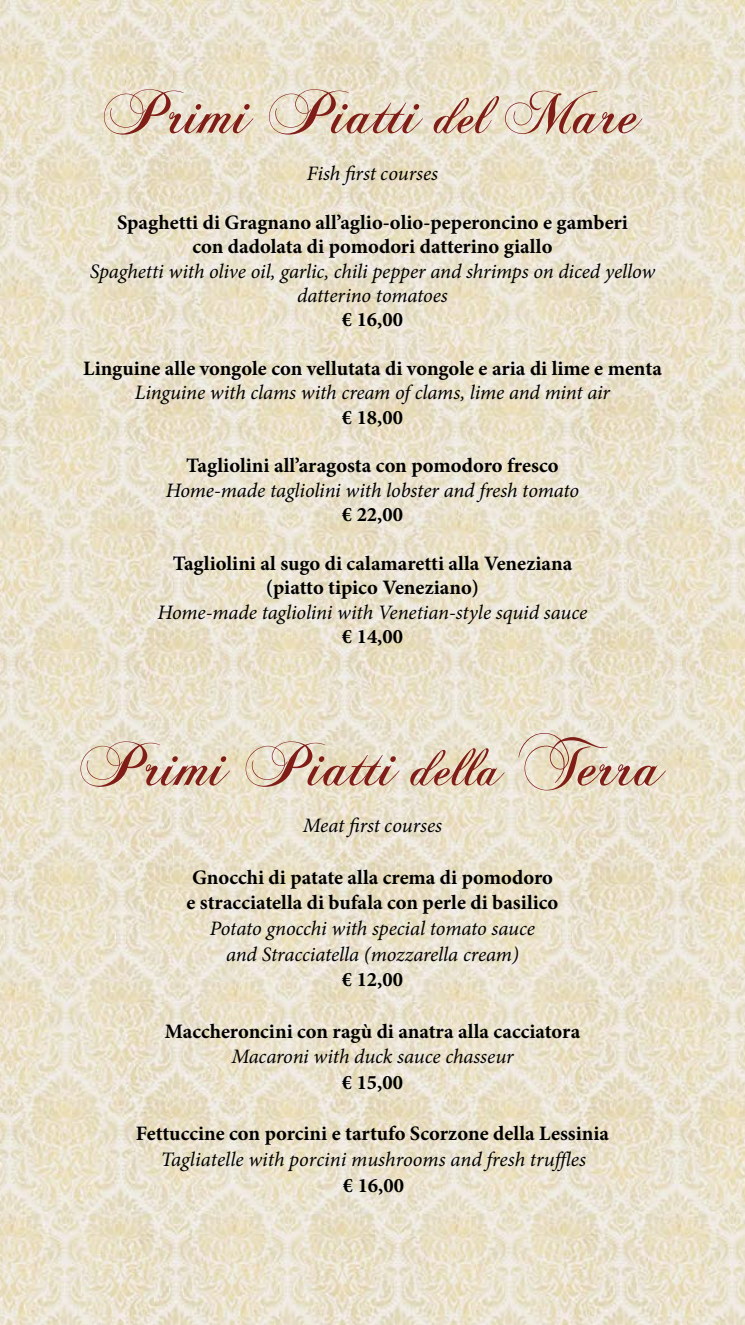
<style>
.page{position:relative;width:745px;height:1325px;background:#fff}
.page>*{position:absolute;margin:0;border:0;box-sizing:border-box;transform-origin:0 0}
.t1{font:63.18px "Chopin Script";color:#801d17}
.t2{font:700 20.47px/24.3px "Minion Pro";color:#000;text-align:center}
.t3{font:italic 20.47px/24.3px "Minion Pro";letter-spacing:-.005em;color:#000;text-align:center}
.s1{font-size:55.3px}
</style>
<div class="page">
<img style="left:0;top:0;width:744px;height:1324px">
<h1 class="t1" style="left:104px;top:74px;width:538px">Primi Piatti <span class="s1">del</span> Mare</h1>
<p class="t3" style="left:307px;top:161px;width:132px">Fish first courses</p>
<p class="t2" style="left:117px;top:210px;width:512px">Spaghetti di Gragnano all’aglio-olio-peperoncino e gamberi con dadolata di pomodori datterino giallo</p>
<p class="t3" style="left:90px;top:259px;width:566px">Spaghetti with olive oil, garlic, chili pepper and shrimps on diced yellow datterino tomatoes</p>
<p class="t2" style="left:342px;top:307px;width:62px">€ 16,00</p>
<p class="t2" style="left:83px;top:356px;width:580px">Linguine alle vongole con vellutata di vongole e aria di lime e menta</p>
<p class="t3" style="left:135px;top:380px;width:476px">Linguine with clams with cream of clams, lime and mint air</p>
<p class="t2" style="left:342px;top:405px;width:62px">€ 18,00</p>
<p class="t2" style="left:186px;top:453px;width:373px">Tagliolini all’aragosta con pomodoro fresco</p>
<p class="t3" style="left:166px;top:478px;width:414px">Home-made tagliolini with lobster and fresh tomato</p>
<p class="t2" style="left:342px;top:502px;width:62px">€ 22,00</p>
<p class="t2" style="left:173px;top:551px;width:401px">Tagliolini al sugo di calamaretti alla Veneziana (piatto tipico Veneziano)</p>
<p class="t3" style="left:157px;top:600px;width:431px">Home-made tagliolini with Venetian-style squid sauce</p>
<p class="t2" style="left:342px;top:624px;width:62px">€ 14,00</p>
<h1 class="t1" style="left:80px;top:726px;width:585px">Primi Piatti <span class="s1">della</span> Terra</h1>
<p class="t3" style="left:303px;top:813px;width:140px">Meat first courses</p>
<p class="t2" style="left:186px;top:864px;width:373px;line-height:25.7px;text-align:left">Gnocchi di patate alla crema di pomodoro e stracciatella di bufala con perle di basilico</p>
<p class="t3" style="left:210px;top:915px;width:326px;line-height:25.7px">Potato gnocchi with special tomato sauce and Stracciatella (mozzarella cream)</p>
<p class="t2" style="left:342px;top:967px;width:62px">€ 12,00</p>
<p class="t2" style="left:165px;top:1018px;width:417px">Maccheroncini con ragù di anatra alla cacciatora</p>
<p class="t3" style="left:231px;top:1044px;width:283px">Macaroni with duck sauce chasseur</p>
<p class="t2" style="left:342px;top:1070px;width:62px">€ 15,00</p>
<p class="t2" style="left:136px;top:1121px;width:474px">Fettuccine con porcini e tartufo Scorzone della Lessinia</p>
<p class="t3" style="left:161px;top:1147px;width:426px">Tagliatelle with porcini mushrooms and fresh truffles</p>
<p class="t2" style="left:343px;top:1172px;width:62px">€ 16,00</p>
</div>
